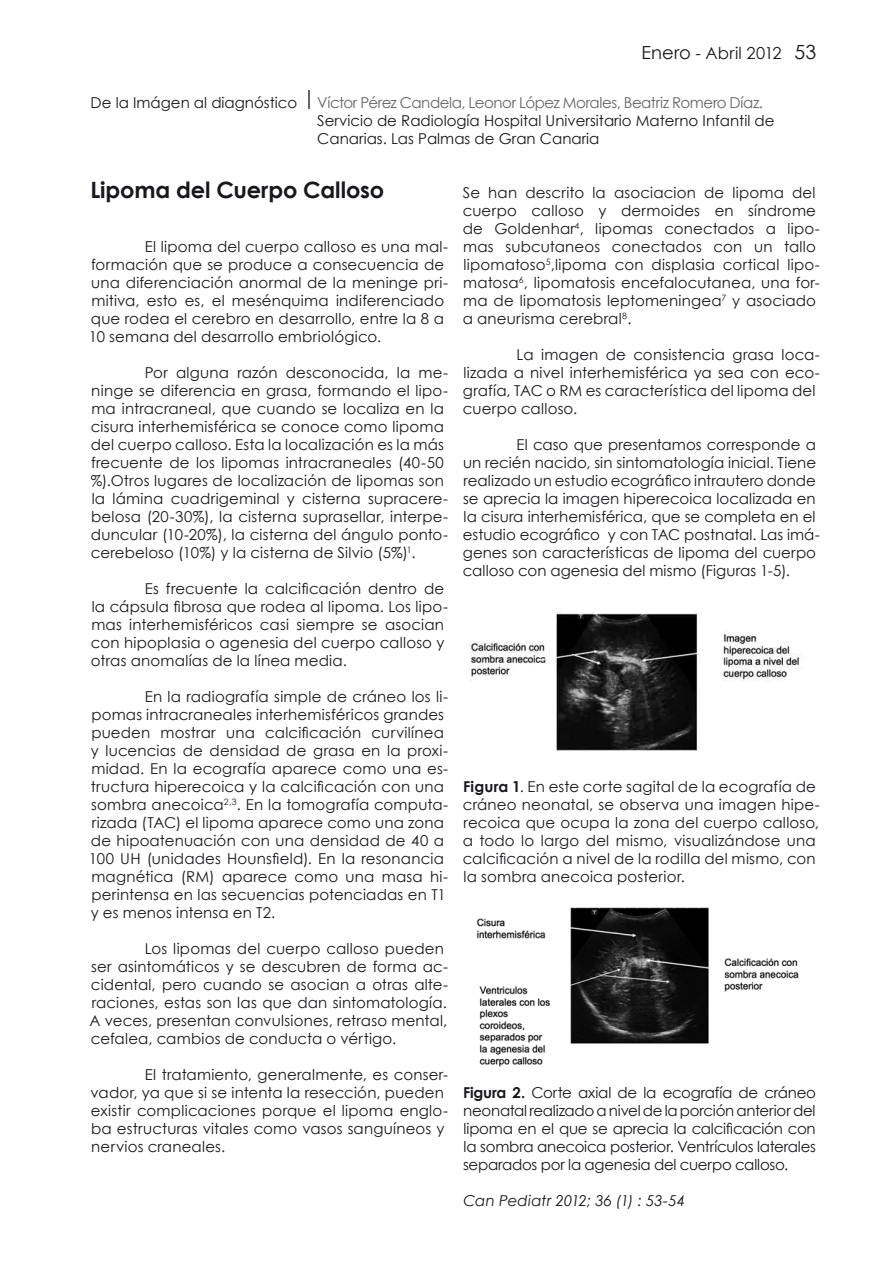
<style>
.page{position:relative;width:893px;height:1263px;background:#fff}
.page>*{position:absolute;margin:0;border:0;box-sizing:border-box;transform-origin:0 0}
.t1{font:700 22.5px "Century Gothic";letter-spacing:-.005em;color:#1a171c}
.t2{font:16.5px "Century Gothic";letter-spacing:.02em;color:#1a171c}
.t3{font:15px/18px "Century Gothic";letter-spacing:.01em;color:#1a171c}
.t4{font:15px "Century Gothic";letter-spacing:-.03em;color:#646567}
.t5{font:italic 15px "Century Gothic";letter-spacing:.01em;color:#1a171c}
.s1{font-size:18px}
.s2{font-size:19.5px}
.s3{font-weight:700}
</style>
<div class="page">
<img style="left:469px;top:612px;width:335px;height:139px">
<img style="left:476px;top:907px;width:323px;height:160px">
<svg style="left:308px;top:91px;width:2px;height:18px"></svg>
<p class="t3" style="left:91px;top:93px;width:208px">De la Imágen al diagnóstico</p>
<p class="t2" style="left:641px;top:43px;width:177px"><span class="s1">Enero</span> - Abril 2012 <span class="s2">53</span></p>
<p class="t4" style="left:317px;top:93px;width:447px">Víctor Pérez Candela, Leonor López Morales, Beatriz Romero Díaz.</p>
<p class="t3" style="left:317px;top:111px;width:459px">Servicio de Radiología Hospital Universitario Materno Infantil de<br>Canarias. Las Palmas de Gran Canaria</p>
<h1 class="t1" style="left:90px;top:176px;width:295px">Lipoma del Cuerpo Calloso</h1>
<p class="t3" style="left:89px;top:237px;width:361px;text-indent:56px">El lipoma del cuerpo calloso es una mal&shy;formación que se produce a consecuencia de una diferenciación anormal de la meninge pri&shy;mitiva, esto es, el mesénquima indiferenciado que rodea el cerebro en desarrollo, entre la 8 a 10 semana del desarrollo embriológico.</p>
<p class="t3" style="left:91px;top:363px;width:359px;text-indent:54px">Por alguna razón desconocida, la me&shy;ninge se diferencia en grasa, formando el lipo&shy;ma intracraneal, que cuando se localiza en la cisura interhemisférica se conoce como lipoma del cuerpo calloso. Esta la localización es la más frecuente de los lipomas intracraneales (40-50 %).Otros lugares de localización de lipomas son la lámina cuadrigeminal y cisterna supracere&shy;belosa (20-30%), la cisterna suprasellar, interpe&shy;duncular (10-20%), la cisterna del ángulo ponto&shy;cerebeloso (10%) y la cisterna de Silvio (5%)<sup>1</sup>.</p>
<p class="t3" style="left:91px;top:579px;width:359px;text-indent:54px">Es frecuente la calcificación dentro de la cápsula fibrosa que rodea al lipoma. Los lipo&shy;mas interhemisféricos casi siempre se asocian con hipoplasia o agenesia del cuerpo calloso y otras anomalías de la línea media.</p>
<p class="t3" style="left:89px;top:687px;width:361px;text-indent:56px">En la radiografía simple de cráneo los li&shy;pomas intracraneales interhemisféricos grandes pueden mostrar una calcificación curvilínea y lucencias de densidad de grasa en la proxi&shy;midad. En la ecografía aparece como una es&shy;tructura hiperecoica y la calcificación con una sombra anecoica<sup>2,3</sup>. En la tomografía computa&shy;rizada (TAC) el lipoma aparece como una zona de hipoatenuación con una densidad de 40 a 100 UH (unidades Hounsfield). En la resonancia magnética (RM) aparece como una masa hi&shy;perintensa en las secuencias potenciadas en T1 y es menos intensa en T2.</p>
<p class="t3" style="left:90px;top:939px;width:360px;text-indent:55px">Los lipomas del cuerpo calloso pueden ser asintomáticos y se descubren de forma ac&shy;cidental, pero cuando se asocian a otras alte&shy;raciones, estas son las que dan sintomatología.<br>A veces, presentan convulsiones, retraso mental, cefalea, cambios de conducta o vértigo.</p>
<p class="t3" style="left:91px;top:1065px;width:359px;text-indent:54px">El tratamiento, generalmente, es conser&shy;vador, ya que si se intenta la resección, pueden existir complicaciones porque el lipoma englo&shy;ba estructuras vitales como vasos sanguíneos y nervios craneales.</p>
<p class="t3" style="left:463px;top:183px;width:359px">Se han descrito la asociacion de lipoma del cuerpo calloso y dermoides en síndrome de Goldenhar<sup>4</sup>, lipomas conectados a lipo&shy;mas subcutaneos conectados con un tallo lipomatoso<sup>5</sup>,lipoma con displasia cortical lipo&shy;matosa<sup>6</sup>, lipomatosis encefalocutanea, una for&shy;ma de lipomatosis leptomeningea<sup>7</sup> y asociado a aneurisma cerebral<sup>8</sup>.</p>
<p class="t3" style="left:463px;top:345px;width:359px;text-indent:54px">La imagen de consistencia grasa loca&shy;lizada a nivel interhemisférica ya sea con eco&shy;grafía, TAC o RM es característica del lipoma del cuerpo calloso.</p>
<p class="t3" style="left:463px;top:435px;width:359px;text-indent:54px">El caso que presentamos corresponde a un recién nacido, sin sintomatología inicial. Tiene realizado un estudio ecográfico intrautero donde se aprecia la imagen hiperecoica localizada en la cisura interhemisférica, que se completa en el estudio ecográfico y con TAC postnatal. Las imá&shy;genes son características de lipoma del cuerpo calloso con agenesia del mismo (Figuras 1-5).</p>
<p class="t3" style="left:463px;top:777px;width:359px"><span class="s3">Figura 1</span>. En este corte sagital de la ecografía de cráneo neonatal, se observa una imagen hipe&shy;recoica que ocupa la zona del cuerpo calloso, a todo lo largo del mismo, visualizándose una calcificación a nivel de la rodilla del mismo, con la sombra anecoica posterior.</p>
<p class="t3" style="left:463px;top:1083px;width:354px;text-align:justify"><span class="s3">Figura 2.</span> Corte axial de la ecografía de cráneo neonatal realizado a nivel de la porción anterior del lipoma en el que se aprecia la calcificación con la sombra anecoica posterior. Ventrículos laterales separados por la agenesia del cuerpo calloso.</p>
<p class="t5" style="left:463px;top:1191px;width:224px">Can Pediatr 2012; 36 (1) : 53-54</p>
</div>
